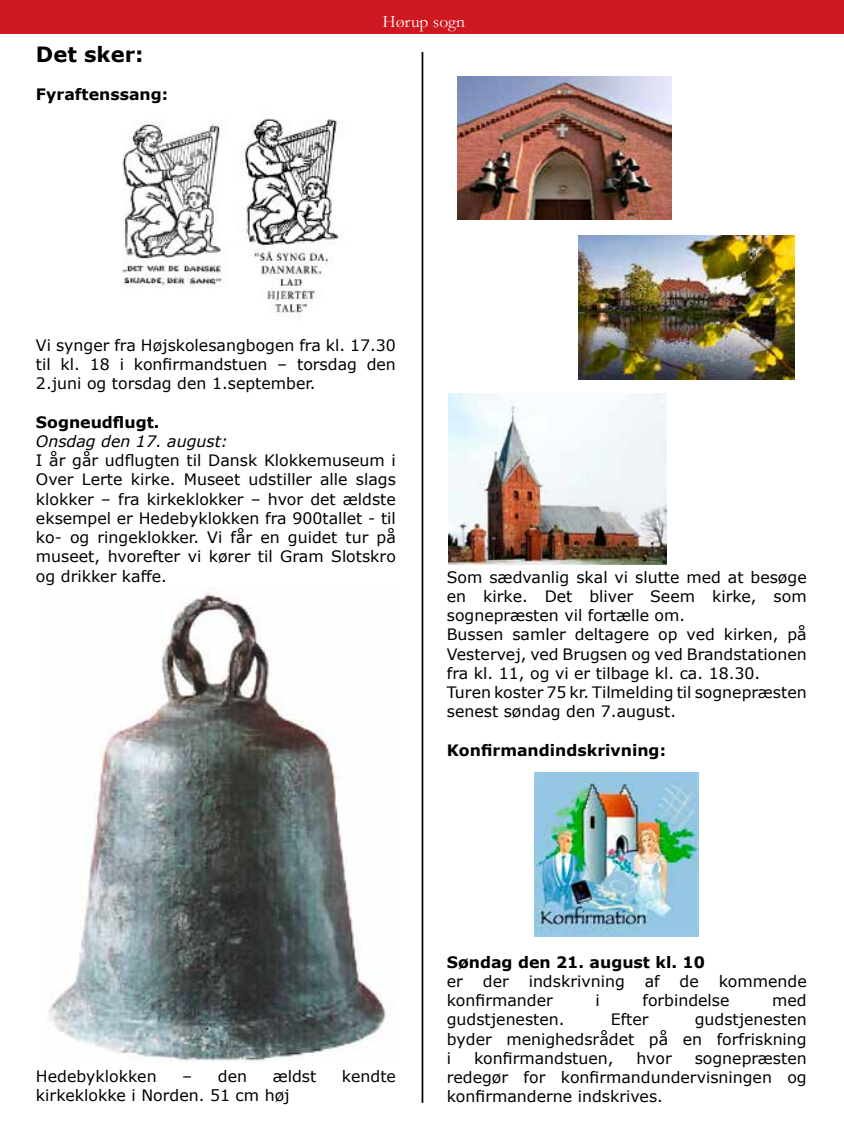
<style>
.page{position:relative;width:844px;height:1141px;background:#fff}
.page>*{position:absolute;margin:0;border:0;box-sizing:border-box;transform-origin:0 0}
.t1{font:700 21px "Verdana";color:#000}
.t2{font:17.5px "Garamond";color:#fff}
.t3{font:15.75px/19.2px "Verdana";color:#000;text-align:justify}
.t4{font:700 15.75px "Verdana";color:#000}
.t5{font:italic 15.75px "Verdana";color:#000}
</style>
<div class="page">
<div style="left:0;top:0;width:843px;height:34px;background:#ce171e"></div>
<hr style="left:421px;top:52px;width:2px;height:1051px;background:#000">
<img style="left:122px;top:118px;width:217px;height:198px">
<img style="left:458px;top:77px;width:213px;height:142px">
<img style="left:578px;top:236px;width:216px;height:143px">
<img style="left:448px;top:393px;width:218px;height:171px">
<img style="left:534px;top:772px;width:164px;height:164px">
<img style="left:49px;top:588px;width:337px;height:474px">
<h1 class="t1" style="left:36px;top:39px;width:109px">Det sker:</h1>
<p class="t4" style="left:36px;top:84px;width:134px">Fyraftenssang:</p>
<p class="t2" style="left:382px;top:10px;width:84px">Hørup sogn</p>
<p class="t3" style="left:36px;top:335px;width:361px">Vi synger fra Højskolesangbogen fra kl. 17.30 til kl. 18 i konfirmandstuen – torsdag den 2.juni og torsdag den 1.september.</p>
<p class="t4" style="left:36px;top:411px;width:125px">Sogneudflugt.</p>
<p class="t5" style="left:36px;top:430px;width:193px">Onsdag den 17. august:</p>
<p class="t3" style="left:36px;top:451px;width:361px">I år går udflugten til Dansk Klokkemuseum i Over Lerte kirke. Museet udstiller alle slags klokker – fra kirkeklokker – hvor det ældste eksempel er Hedebyklokken fra 900tallet - til ko- og ringeklokker. Vi får en guidet tur på museet, hvorefter vi kører til Gram Slotskro og drikker kaffe.</p>
<p class="t3" style="left:446px;top:567px;width:361px;text-align:left">Som sædvanlig skal vi slutte med at besøge en kirke. Det bliver Seem kirke, som sognepræsten vil fortælle om.<br>Bussen samler deltagere op ved kirken, på Vestervej, ved Brugsen og ved Brandstationen fra kl. 11, og vi er tilbage kl. ca. 18.30.<br>Turen koster 75 kr. Tilmelding til sognepræsten senest søndag den 7.august.</p>
<p class="t4" style="left:446px;top:739px;width:221px">Konfirmandindskrivning:</p>
<p class="t3" style="left:36px;top:1067px;width:122px">Hedebyklokken</p>
<p class="t3" style="left:182px;top:1067px;width:66px">– den</p>
<p class="t3" style="left:272px;top:1067px;width:45px">ældst</p>
<p class="t3" style="left:342px;top:1067px;width:55px">kendte</p>
<p class="t3" style="left:36px;top:1086px;width:255px">kirkeklokke i Norden. 51 cm høj</p>
<p class="t4" style="left:446px;top:951px;width:259px">Søndag den 21. august kl. 10</p>
<p class="t3" style="left:446px;top:971px;width:18px">er</p>
<p class="t3" style="left:482px;top:971px;width:27px">der</p>
<p class="t3" style="left:528px;top:971px;width:98px">indskrivning</p>
<p class="t3" style="left:644px;top:971px;width:17px">af</p>
<p class="t3" style="left:679px;top:971px;width:21px">de</p>
<p class="t3" style="left:718px;top:971px;width:89px">kommende</p>
<p class="t3" style="left:446px;top:991px;width:107px">konfirmander</p>
<p class="t3" style="left:595px;top:991px;width:6px">i</p>
<p class="t3" style="left:642px;top:991px;width:89px">forbindelse</p>
<p class="t3" style="left:772px;top:991px;width:36px">med</p>
<p class="t3" style="left:446px;top:1010px;width:119px">gudstjenesten.</p>
<p class="t3" style="left:610px;top:1010px;width:39px">Efter</p>
<p class="t3" style="left:446px;top:1010px;width:361px;text-indent:248px">gudstjenesten byder menighedsrådet på en forfriskning i</p>
<p class="t3" style="left:474px;top:1048px;width:141px">konfirmandstuen,</p>
<p class="t3" style="left:636px;top:1048px;width:37px">hvor</p>
<p class="t3" style="left:446px;top:1048px;width:361px;text-indent:248px">sognepræsten redegør for konfirmandundervisningen og konfirmanderne indskrives.</p>
</div>
